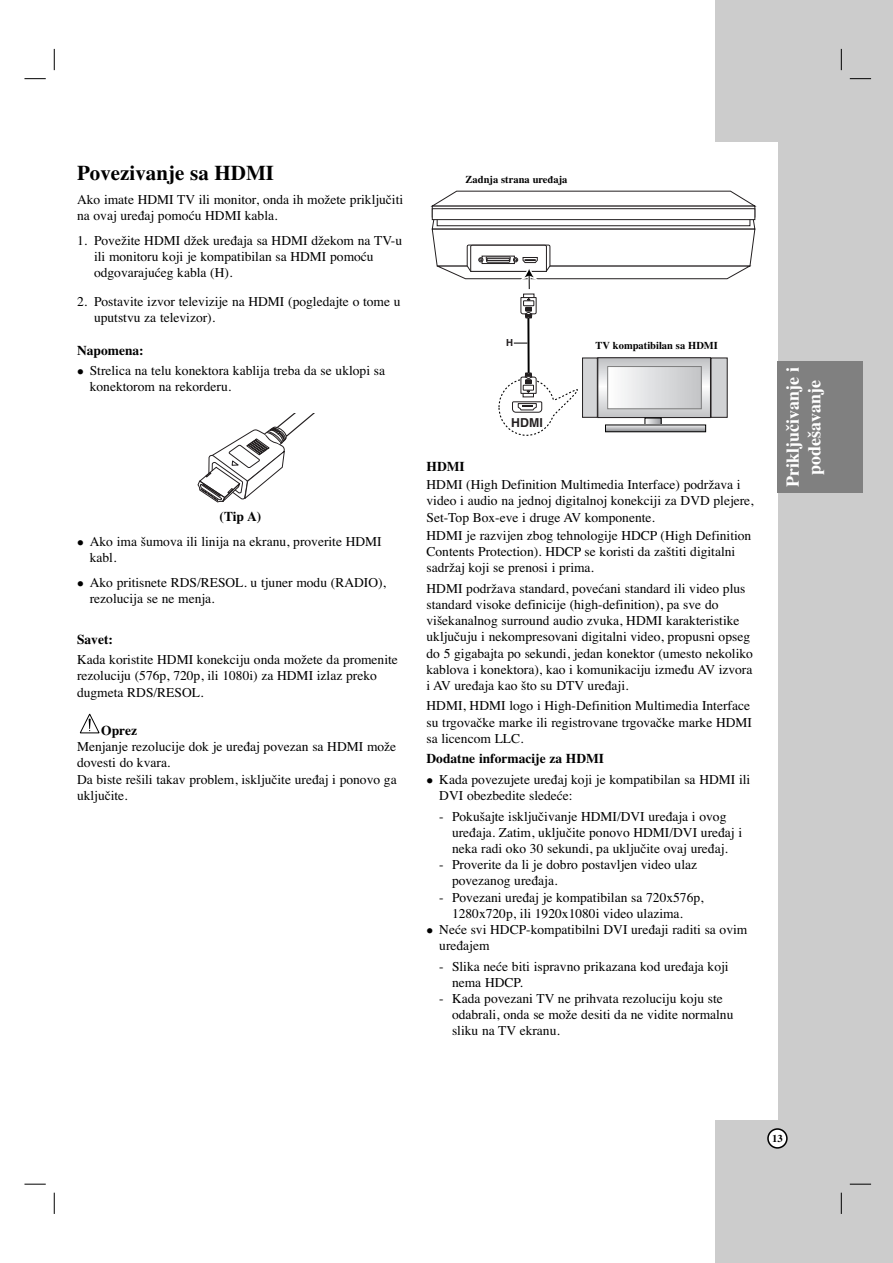
<style>
.page{position:relative;width:893px;height:1263px;background:#fff}
.page>*{position:absolute;margin:0;border:0;box-sizing:border-box;transform-origin:0 0}
.t1{font:700 21px "Times CE";color:#000}
.t2{font:700 18px/21.6px "Times CE";color:#fff;text-align:center}
.t3{font:700 14.7px "Helvetica";color:#231f20}
.t4{font:13.5px/16.2px "Times CE";color:#000}
.t5{font:700 13.5px "Times CE";color:#000}
.t6{font:700 12.3px "Helvetica";color:#231f20}
.t7{font:700 10.5px "Times CE";color:#000}
.t8{font:700 9.75px "Helvetica";color:#231f20}
.s1{font-family:"Times New Roman Efo"}
.s2{font-weight:700}
</style>
<div class="page">
<div style="left:715px;top:0;width:177px;height:1263px;background:#ccc"></div>
<div style="left:640px;top:142px;width:137px;height:978px;background:#fff"></div>
<svg style="left:767px;top:1128px;width:20px;height:21px"></svg>
<div style="left:777px;top:361px;width:85px;height:132px;background:#808080"></div>
<svg style="left:54px;top:49px;width:1px;height:21px"></svg>
<svg style="left:840px;top:49px;width:1px;height:21px"></svg>
<svg style="left:54px;top:1193px;width:1px;height:21px"></svg>
<svg style="left:840px;top:1193px;width:1px;height:21px"></svg>
<svg style="left:24px;top:78px;width:22px;height:1px"></svg>
<svg style="left:849px;top:78px;width:22px;height:1px"></svg>
<svg style="left:24px;top:1184px;width:22px;height:1px"></svg>
<svg style="left:849px;top:1184px;width:22px;height:1px"></svg>
<svg style="left:79px;top:713px;width:21px;height:21px"></svg>
<svg style="left:430px;top:190px;width:326px;height:17px"></svg>
<svg style="left:432px;top:206px;width:323px;height:2px"></svg>
<div style="left:432px;top:208px;width:323px;height:12px;background:#fff;border:1px solid #231f20"></div>
<svg style="left:514px;top:343px;width:13px;height:1px"></svg>
<hr style="left:527px;top:317px;width:2px;height:61px;background:#000">
<svg style="left:520px;top:297px;width:17px;height:21px"></svg>
<svg style="left:498px;top:372px;width:80px;height:64px"></svg>
<svg style="left:599px;top:359px;width:110px;height:57px;background:#cfd0d2"></svg>
<div style="left:597px;top:357px;width:114px;height:61px;border:1px solid #231f20"></div>
<div style="left:710px;top:357px;width:17px;height:61px;background:#d1d2d4;border:1px solid #231f20"></div>
<div style="left:582px;top:357px;width:15px;height:61px;background:#d4d5d7;border:1px solid #231f20"></div>
<svg style="left:647px;top:420px;width:12px;height:4px"></svg>
<div style="left:607px;top:367px;width:94px;height:42px;background:linear-gradient(to right,#fefeff,#c3c4c7)"></div>
<div style="left:607px;top:366px;width:94px;height:43px;border:1px solid #7d7d7d"></div>
<svg style="left:607px;top:426px;width:97px;height:4px"></svg>
<div style="left:605px;top:424px;width:101px;height:8px;border:1px solid #000"></div>
<svg style="left:431px;top:214px;width:324px;height:75px"></svg>
<svg style="left:197px;top:413px;width:118px;height:90px"></svg>
<h1 class="t1" style="left:77px;top:165px;width:199px">Povezivanje sa HDMI</h1>
<p class="t4" style="left:77px;top:193px;width:328px">Ako imate HDMI TV ili monitor, onda ih možete priključiti na ovaj ure<span class="s1">œ</span>aj pomoću HDMI kabla.</p>
<p class="t4" style="left:94px;top:234px;width:309px;text-indent:-17px">1. Povežite HDMI džek ure<span class="s1">œ</span>aja sa HDMI džekom na TV-u ili monitoru koji je kompatibilan sa HDMI pomoću odgovarajućeg kabla (H).</p>
<p class="t4" style="left:94px;top:295px;width:308px;text-indent:-17px">2. Postavite izvor televizije na HDMI (pogledajte o tome u uputstvu za televizor).</p>
<p class="t5" style="left:77px;top:346px;width:68px">Napomena:</p>
<p class="t4" style="left:90px;top:364px;width:297px">Strelica na telu konektora kablija treba da se uklopi sa konektorom na rekorderu.</p>
<p class="t5" style="left:219px;top:512px;width:43px">(Tip A)</p>
<p class="t4" style="left:90px;top:534px;width:293px">Ako ima šumova ili linija na ekranu, proverite HDMI kabl.</p>
<p class="t4" style="left:90px;top:575px;width:298px">Ako pritisnete RDS/RESOL. u tjuner modu (RADIO), rezolucija se ne menja.</p>
<p class="t5" style="left:77px;top:635px;width:37px">Savet:</p>
<p class="t4" style="left:77px;top:653px;width:322px">Kada koristite HDMI konekciju onda možete da promenite rezoluciju (576p, 720p, ili 1080i) za HDMI izlaz preko dugmeta RDS/RESOL.</p>
<p class="t4" style="left:77px;top:724px;width:321px;text-indent:24px"><span class="s2">Oprez<br></span>Menjanje rezolucije dok je ure<span class="s1">œ</span>aj povezan sa HDMI može dovesti do kvara.<br>Da biste rešili takav problem, isključite ure<span class="s1">œ</span>aj i ponovo ga uključite.</p>
<p class="t3" style="left:464px;top:171px;width:110px">Rear of the unit</p>
<p class="t7" style="left:465px;top:176px;width:103px">Zadnja strana ure<span class="s1">œ</span>aja</p>
<p class="t8" style="left:506px;top:339px;width:9px">H</p>
<p class="t6" style="left:511px;top:418px;width:33px">HDMI</p>
<p class="t3" style="left:582px;top:334px;width:144px">HDMI compatible TV</p>
<p class="t7" style="left:595px;top:342px;width:124px">TV kompatibilan sa HDMI</p>
<p class="t5" style="left:426px;top:462px;width:40px">HDMI</p>
<p class="t4" style="left:426px;top:478px;width:328px">HDMI (High Definition Multimedia Interface) podržava i video i audio na jednoj digitalnoj konekciji za DVD plejere,<br>Set-Top Box-eve i druge AV komponente.</p>
<p class="t4" style="left:426px;top:529px;width:326px">HDMI je razvijen zbog tehnologije HDCP (High Definition<br>Contents Protection). HDCP se koristi da zaštiti digitalni sadržaj koji se prenosi i prima.</p>
<p class="t4" style="left:426px;top:582px;width:328px">HDMI podržava standard, povećani standard ili video plus standard visoke definicije (high-definition), pa sve do višekanalnog surround audio zvuka, HDMI karakteristike uključuju i nekompresovani digitalni video, propusni opseg do 5 gigabajta po sekundi, jedan konektor (umesto nekoliko kablova i konektora), kao i komunikaciju izme<span class="s1">œ</span>u AV izvora i AV ure<span class="s1">œ</span>aja kao što su DTV ure<span class="s1">œ</span>aji.</p>
<p class="t4" style="left:426px;top:699px;width:327px">HDMI, HDMI logo i High-Definition Multimedia Interface su trgovačke marke ili registrovane trgovačke marke HDMI sa licencom LLC.</p>
<p class="t4" style="left:439px;top:750px;width:312px;line-height:20.5px;text-indent:-13px"><span class="s2">Dodatne informacije za HDMI<br></span>Kada povezujete ure<span class="s1">œ</span>aj koji je kompatibilan sa HDMI ili</p>
<p class="t4" style="left:439px;top:789px;width:135px">DVI obezbedite sledeće:</p>
<p class="t4" style="left:452px;top:809px;width:291px;text-indent:-13px">- Pokušajte isključivanje HDMI/DVI ure<span class="s1">œ</span>aja i ovog ure<span class="s1">œ</span>aja. Zatim, uključite ponovo HDMI/DVI ure<span class="s1">œ</span>aj i neka radi oko 30 sekundi, pa uključite ovaj ure<span class="s1">œ</span>aj.</p>
<p class="t4" style="left:452px;top:858px;width:246px;text-indent:-13px">- Proverite da li je dobro postavljen video ulaz povezanog ure<span class="s1">œ</span>aja.</p>
<p class="t4" style="left:439px;top:890px;width:266px">- Povezani ure<span class="s1">œ</span>aj je kompatibilan sa 720x576p,</p>
<p class="t4" style="left:452px;top:906px;width:232px">1280x720p, ili 1920x1080i video ulazima.</p>
<p class="t4" style="left:439px;top:923px;width:309px">Neće svi HDCP-kompatibilni DVI ure<span class="s1">œ</span>aji raditi sa ovim</p>
<p class="t4" style="left:439px;top:939px;width:52px">ure<span class="s1">œ</span>ajem</p>
<p class="t4" style="left:452px;top:960px;width:278px;text-indent:-13px">- Slika neće biti ispravno prikazana kod ure<span class="s1">œ</span>aja koji nema HDCP.</p>
<p class="t4" style="left:452px;top:992px;width:283px;text-indent:-13px">- Kada povezani TV ne prihvata rezoluciju koju ste odabrali, onda se može desiti da ne vidite normalnu sliku na TV ekranu.</p>
<h2 class="t2" style="left:783px;top:487px;width:121px;rotate:-90deg">Priključivanje i podešavanje</h2>
<p class="t7" style="left:772px;top:1135px;width:12px">13</p>
</div>
